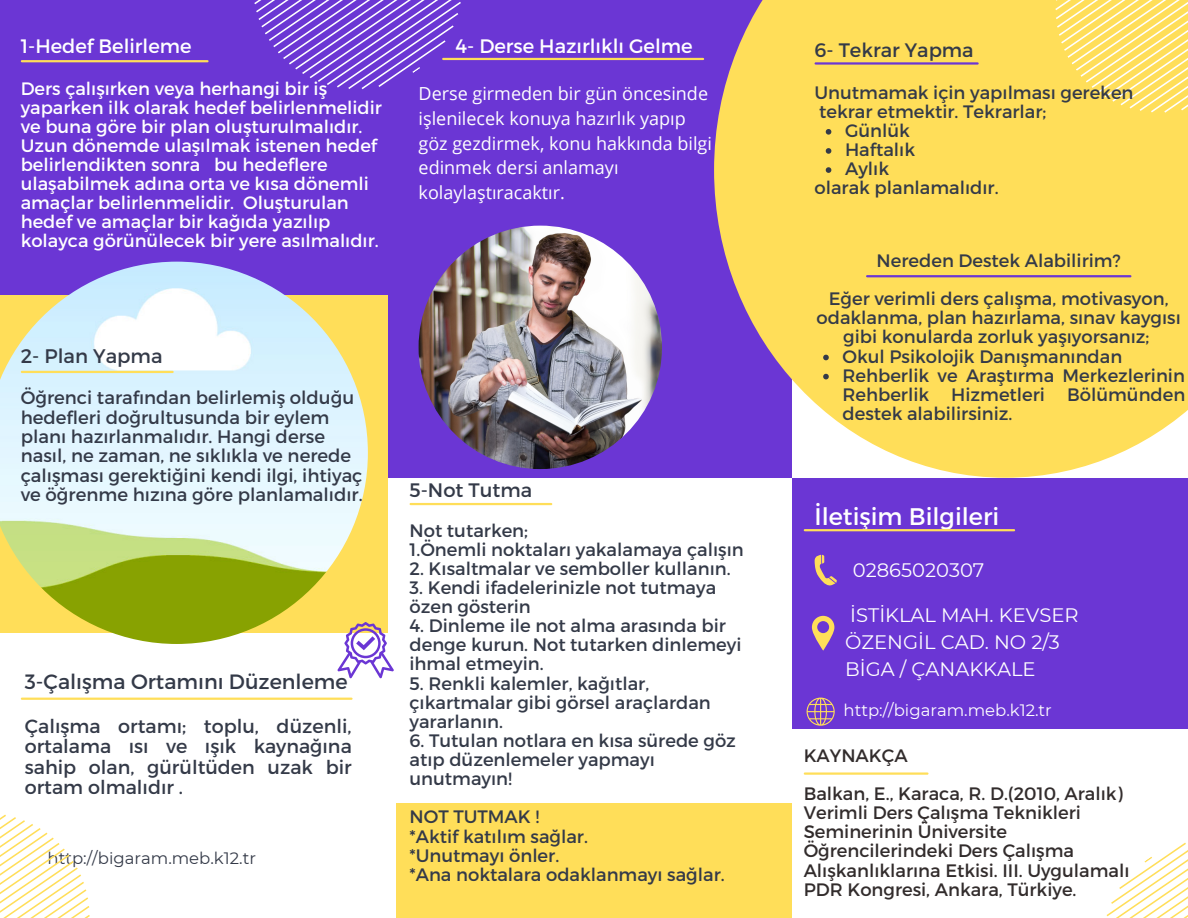
<style>
.page{position:relative;width:1188px;height:918px;background:#fff}
.page>*{position:absolute;margin:0;border:0;box-sizing:border-box;transform-origin:0 0}
.t1{font:24px "Montserrat";color:#fff}
.t2{font:20.7px "Montserrat";color:#343a48}
.t3{font:19.65px "Montserrat";color:#343a48}
.t4{font:19.5px/27px "Montserrat";color:#fff}
.t5{font:19.5px "Montserrat";color:#343a48}
.t6{font:19.2px/20.4px "Montserrat";color:#343a48;text-align:justify}
.t7{font:18.15px/19.4px "Montserrat";color:#343a48}
.t8{font:18px/19.2px "Montserrat";color:#343a48}
.t9{font:18px/19px "Montserrat";color:#fff}
.t10{font:18px/19.2px "Montserrat";color:#322c2c}
.t11{font:18px/24.8px "Open Sans";color:#fff}
.t12{font:16.5px "Montserrat";color:#343a48}
.t13{font:16.5px "Montserrat";color:#fff}
</style>
<div class="page">
<div style="left:0;top:0;width:792px;height:478px;background:#6b36d4"></div>
<div style="left:792px;top:478px;width:396px;height:251px;background:#6b36d4"></div>
<svg style="left:714px;top:0;width:474px;height:478px;background:#f4d36a"></svg>
<div style="left:0;top:295px;width:388px;height:338px;background:#ffde59"></div>
<div style="left:396px;top:803px;width:396px;height:115px;background:#ffde59"></div>
<svg style="left:338px;top:623px;width:56px;height:55px"></svg>
<img style="left:419px;top:226px;width:243px;height:243px;border-radius:50%">
<svg style="left:1055px;top:0;width:133px;height:113px;background:#ffe374"></svg>
<img style="left:0;top:262px;width:368px;height:382px">
<svg style="left:1106px;top:842px;width:82px;height:76px"></svg>
<svg style="left:254px;top:0;width:209px;height:89px"></svg>
<svg style="left:0;top:815px;width:90px;height:103px"></svg>
<svg style="left:815px;top:555px;width:22px;height:31px"></svg>
<svg style="left:812px;top:616px;width:22px;height:35px"></svg>
<svg style="left:807px;top:698px;width:28px;height:28px"></svg>
<svg style="left:826px;top:129px;width:5px;height:6px"></svg>
<svg style="left:826px;top:148px;width:5px;height:6px"></svg>
<svg style="left:826px;top:167px;width:5px;height:6px"></svg>
<svg style="left:823px;top:355px;width:6px;height:5px"></svg>
<svg style="left:823px;top:374px;width:6px;height:5px"></svg>
<hr style="left:805px;top:772px;width:122px;height:3px;background:#ffde59">
<hr style="left:805px;top:529px;width:209px;height:2px;background:#ffde59">
<hr style="left:443px;top:58px;width:260px;height:2px;background:#ffde59">
<hr style="left:411px;top:503px;width:140px;height:2px;background:#ffde59">
<hr style="left:22px;top:698px;width:330px;height:2px;background:#ffde59">
<hr style="left:22px;top:371px;width:151px;height:2px;background:#ffde59">
<hr style="left:22px;top:60px;width:186px;height:2px;background:#ffde59">
<hr style="left:816px;top:62px;width:162px;height:3px;background:#6b36d4">
<hr style="left:867px;top:275px;width:263px;height:2px;background:#6b36d4">
<p class="t4" style="left:21px;top:32px;width:172px">1-Hedef Belirleme</p>
<p class="t9" style="left:21px;top:78px;width:363px">Ders çalışırken veya herhangi bir iş yaparken ilk olarak hedef belirlenmelidir ve buna göre bir plan oluşturulmalıdır.<br>Uzun dönemde ulaşılmak istenen hedef belirlendikten sonra bu hedeflere ulaşabilmek adına orta ve kısa dönemli amaçlar belirlenmelidir. Oluşturulan hedef ve amaçlar bir kağıda yazılıp kolayca görünülecek bir yere asılmalıdır.</p>
<p class="t4" style="left:456px;top:32px;width:239px">4- Derse Hazırlıklı Gelme</p>
<p class="t11" style="left:419px;top:81px;width:295px">Derse girmeden bir gün öncesinde işlenilecek konuya hazırlık yapıp göz gezdirmek, konu hakkında bilgi edinmek dersi anlamayı kolaylaştıracaktır.</p>
<p class="t3" style="left:21px;top:343px;width:143px">2- Plan Yapma</p>
<p class="t7" style="left:21px;top:387px;width:344px">Öğrenci tarafından belirlemiş olduğu hedefleri doğrultusunda bir eylem planı hazırlanmalıdır. Hangi derse nasıl, ne zaman, ne sıklıkla ve nerede çalışması gerektiğini kendi ilgi, ihtiyaç ve öğrenme hızına göre planlamalıdır.</p>
<p class="t2" style="left:25px;top:668px;width:324px">3-Çalışma Ortamını Düzenleme</p>
<p class="t6" style="left:25px;top:715px;width:329px">Çalışma ortamı; toplu, düzenli, ortalama ısı ve ışık kaynağına sahip olan, gürültüden uzak bir ortam olmalıdır .</p>
<p class="t12" style="left:48px;top:848px;width:210px">http://bigaram.meb.k12.tr</p>
<p class="t5" style="left:410px;top:478px;width:124px">5-Not Tutma</p>
<p class="t8" style="left:410px;top:520px;width:336px">Not tutarken;<br>1.Önemli noktaları yakalamaya çalışın</p>
<p class="t8" style="left:410px;top:558px;width:323px">2. Kısaltmalar ve semboller kullanın.</p>
<p class="t8" style="left:410px;top:577px;width:308px">3. Kendi ifadelerinizle not tutmaya özen gösterin</p>
<p class="t8" style="left:410px;top:615px;width:333px">4. Dinleme ile not alma arasında bir denge kurun. Not tutarken dinlemeyi ihmal etmeyin.</p>
<p class="t8" style="left:410px;top:673px;width:303px">5. Renkli kalemler, kağıtlar, çıkartmalar gibi görsel araçlardan yararlanın.</p>
<p class="t8" style="left:410px;top:730px;width:328px">6. Tutulan notlara en kısa sürede göz atıp düzenlemeler yapmayı unutmayın!</p>
<p class="t8" style="left:410px;top:807px;width:317px">NOT TUTMAK !<br>*Aktif katılım sağlar.<br>*Unutmayı önler.<br>*Ana noktalara odaklanmayı sağlar.</p>
<p class="t5" style="left:814px;top:37px;width:161px">6- Tekrar Yapma</p>
<p class="t8" style="left:814px;top:82px;width:321px">Unutmamak için yapılması gereken tekrar etmektir. Tekrarlar;</p>
<p class="t8" style="left:845px;top:120px;width:71px">Günlük<br>Haftalık<br>Aylık</p>
<p class="t8" style="left:814px;top:177px;width:186px">olarak planlamalıdır.</p>
<p class="t8" style="left:829px;top:240px;width:341px;line-height:38.2px;text-align:center">Nereden Destek Alabilirim?<br>Eğer verimli ders çalışma, motivasyon,</p>
<p class="t8" style="left:816px;top:307px;width:366px;text-align:center">odaklanma, plan hazırlama, sınav kaygısı gibi konularda zorluk yaşıyorsanız;</p>
<p class="t8" style="left:843px;top:346px;width:344px">Okul Psikolojik Danışmanından<br>Rehberlik ve Araştırma Merkezlerinin<br>Rehberlik Hizmetleri Bölümünden destek alabilirsiniz.</p>
<h1 class="t1" style="left:814px;top:500px;width:186px">İletişim Bilgileri</h1>
<p class="t4" style="left:853px;top:557px;width:133px">02865020307</p>
<p class="t4" style="left:845px;top:602px;width:235px">İSTİKLAL MAH. KEVSER<br>ÖZENGİL CAD. NO 2/3<br>BİGA / ÇANAKKALE</p>
<p class="t13" style="left:844px;top:701px;width:210px">http://bigaram.meb.k12.tr</p>
<p class="t10" style="left:804px;top:735px;width:321px;line-height:38.2px">KAYNAKÇA<br>Balkan, E., Karaca, R. D.(2010, Aralık)</p>
<p class="t10" style="left:804px;top:802px;width:327px">Verimli Ders Çalışma Teknikleri Seminerinin Üniversite Öğrencilerindeki Ders Çalışma Alışkanlıklarına Etkisi. III. Uygulamalı PDR Kongresi, Ankara, Türkiye.</p>
</div>
